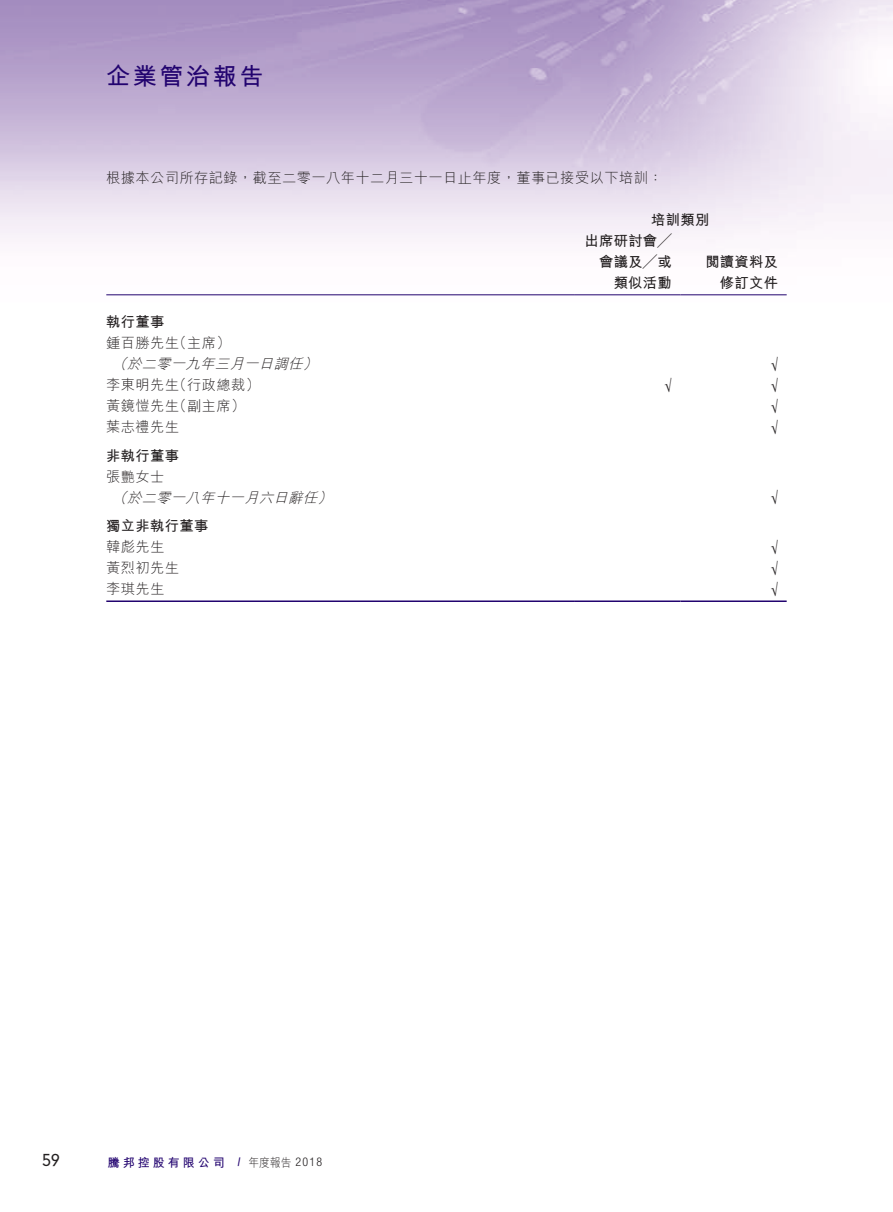
<style>
.page{position:relative;width:893px;height:1212px;background:#fff}
.page>*{position:absolute;margin:0;border:0;box-sizing:border-box;transform-origin:0 0}
.t1{font:700 24px "M Hei HK";letter-spacing:.11em;color:#22036f}
.t2{font:300 16.5px "DIN Neuzeit Grotesk Std";color:#231f20}
._1__內文{font:300 14.25px "M Hei HK";letter-spacing:.03em;color:#231f20}
._1__內文-2{font:700 14.25px "M Hei HK";letter-spacing:.03em;color:#231f20}
._1__內文-3{font:italic 300 14.25px "M Hei HK";color:#231f20}
._1__內文-4{font:14.25px "Times LT Std";color:#231f20}
.t3{font:300 12px "M Hei HK";color:#231f20;scale:.9 1}
.t4{font:700 12px "M Hei HK";letter-spacing:.25em;color:#22036f}
.t5{font:12px "DIN Engschrift Std";color:#22036f}
.s1{font-family:"Helvetica Neue LT Std";font-stretch:condensed}
</style>
<div class="page">
<hr style="left:106px;top:294px;width:468px;height:1px;background:#22036f">
<hr style="left:574px;top:294px;width:106px;height:1px;background:#22036f">
<hr style="left:680px;top:294px;width:107px;height:1px;background:#22036f">
<hr style="left:106px;top:600px;width:468px;height:2px;background:#22036f">
<hr style="left:574px;top:600px;width:106px;height:2px;background:#22036f">
<hr style="left:680px;top:600px;width:107px;height:2px;background:#22036f">
<h1 class="t1" style="left:106px;top:59px;width:159px">企業管治報告</h1>
<p class="_1__內文" style="left:106px;top:170px;width:558px">根據本公司所存記錄，截至二零一八年十二月三十一日止年度，董事已接受以下培訓：</p>
<p class="_1__內文-2" style="left:651px;top:210px;width:60px">培訓類別</p>
<p class="_1__內文-2" style="left:584px;top:231px;width:89px">出席研討會╱</p>
<p class="_1__內文-2" style="left:599px;top:252px;width:74px">會議及╱或</p>
<p class="_1__內文-2" style="left:614px;top:273px;width:60px">類似活動</p>
<p class="_1__內文-2" style="left:705px;top:252px;width:74px">閱讀資料及</p>
<p class="_1__內文-2" style="left:720px;top:273px;width:60px">修訂文件</p>
<p class="_1__內文-2" style="left:106px;top:312px;width:60px">執行董事</p>
<p class="_1__內文" style="left:172px;top:336px;width:60px">（主席(</p>
<p class="_1__內文" style="left:106px;top:336px;width:74px">鍾百勝先生</p>
<p class="_1__內文-3" style="left:112px;top:357px;width:20px">（</p>
<p class="_1__內文-3" style="left:303px;top:357px;width:20px">(</p>
<p class="_1__內文-3" style="left:127px;top:357px;width:181px">於二零一九年三月一日調任</p>
<p class="_1__內文-4" style="left:771px;top:356px;width:9px">√</p>
<p class="_1__內文" style="left:172px;top:378px;width:89px">（行政總裁(</p>
<p class="_1__內文" style="left:106px;top:378px;width:74px">李東明先生</p>
<p class="_1__內文-4" style="left:665px;top:377px;width:9px">√</p>
<p class="_1__內文-4" style="left:771px;top:377px;width:9px">√</p>
<p class="_1__內文" style="left:172px;top:399px;width:74px">（副主席(</p>
<p class="_1__內文" style="left:106px;top:399px;width:74px">黃鏡愷先生</p>
<p class="_1__內文-4" style="left:771px;top:398px;width:9px">√</p>
<p class="_1__內文" style="left:106px;top:420px;width:74px">葉志禮先生</p>
<p class="_1__內文-2" style="left:106px;top:445px;width:74px">非執行董事</p>
<p class="_1__內文" style="left:106px;top:469px;width:60px">張艷女士</p>
<p class="_1__內文-4" style="left:771px;top:419px;width:9px">√</p>
<p class="_1__內文-3" style="left:112px;top:490px;width:20px">（</p>
<p class="_1__內文-2" style="left:106px;top:516px;width:104px">獨立非執行董事</p>
<p class="_1__內文-3" style="left:317px;top:490px;width:20px">(</p>
<p class="_1__內文-3" style="left:127px;top:490px;width:195px">於二零一八年十一月六日辭任</p>
<p class="_1__內文-4" style="left:771px;top:489px;width:9px">√</p>
<p class="_1__內文" style="left:106px;top:540px;width:60px">韓彪先生</p>
<p class="_1__內文-4" style="left:771px;top:539px;width:9px">√</p>
<p class="_1__內文" style="left:106px;top:561px;width:74px">黃烈初先生</p>
<p class="_1__內文-4" style="left:771px;top:560px;width:9px">√</p>
<p class="_1__內文" style="left:106px;top:582px;width:60px">李琪先生</p>
<p class="_1__內文-4" style="left:771px;top:581px;width:9px">√</p>
<p class="t2" style="left:43px;top:1150px;width:19px">59</p>
<p class="t4" style="left:108px;top:1153px;width:118px">騰邦控股有限公司</p>
<p class="t5" style="left:238px;top:1155px;width:4px">/</p>
<p class="t3" style="left:248px;top:1156px;width:84px">年度報告 <span class="s1">2018</span></p>
</div>
